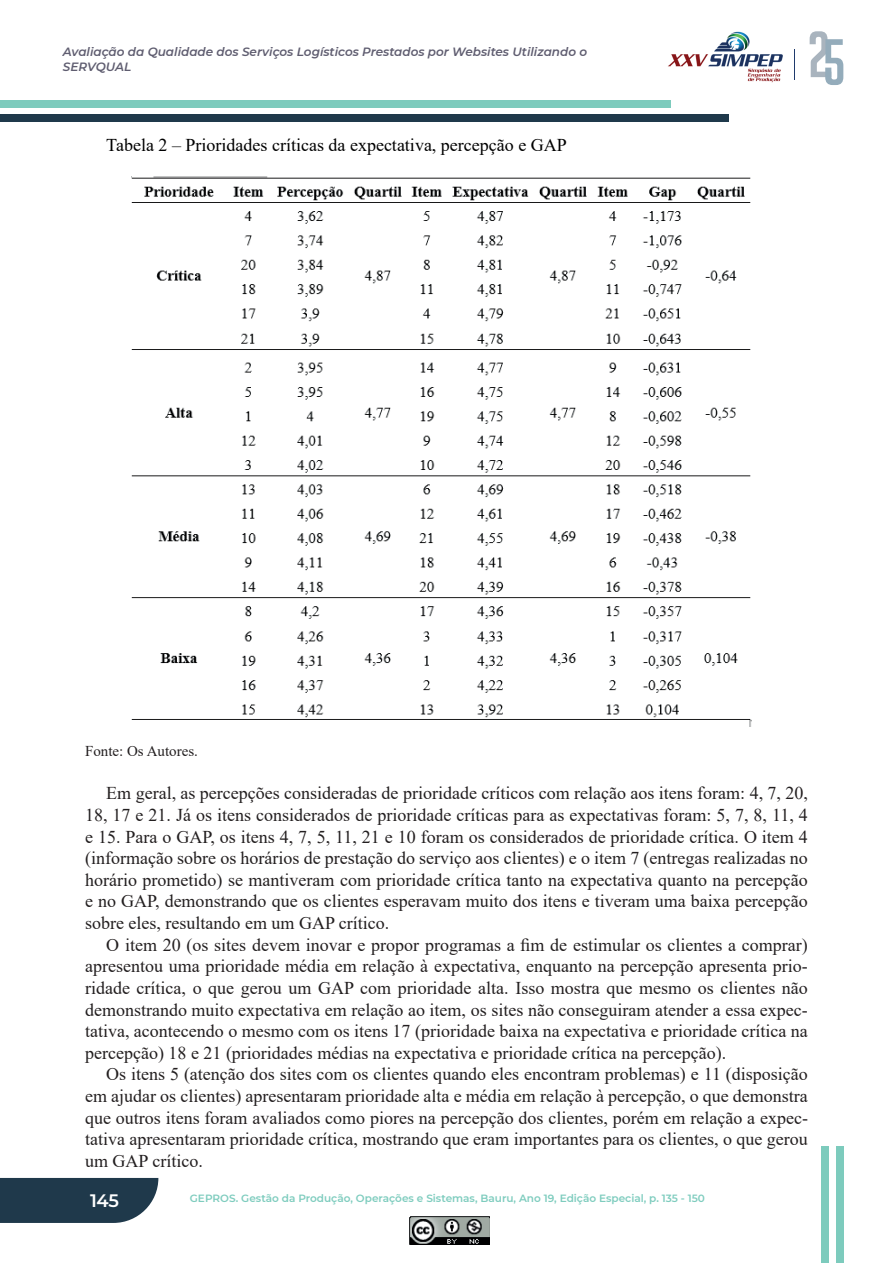
<style>
.page{position:relative;width:893px;height:1263px;background:#fff}
.page>*{position:absolute;margin:0;border:0;box-sizing:border-box;transform-origin:0 0}
.t1{font:18px/21.6px "Times New Roman";color:#231f20;text-align:justify}
.t2{font:18px "Times New Roman";color:#000001}
.t3{font:600 18px "Montserrat";color:#fff}
.t4{font:15px "Times New Roman";color:#231f20}
.t5{font:italic 600 12px/14.4px "Montserrat";color:#5f5d70}
.t6{font:600 10.5px "Montserrat";color:#7eccbe}
</style>
<div class="page">
<svg style="left:0;top:1178px;width:158px;height:45px;background:#2c4455"></svg>
<div style="left:0;top:114px;width:729px;height:8px;background:#1f394b"></div>
<div style="left:0;top:100px;width:670px;height:8px;background:#7dcbbd"></div>
<svg style="left:810px;top:31px;width:33px;height:54px"></svg>
<hr style="left:794px;top:49px;width:1px;height:30px;background:#1f3a6c">
<img style="left:668px;top:31px;width:115px;height:52px">
<div style="left:836px;top:1146px;width:7px;height:117px;background:#7dcbbd"></div>
<div style="left:821px;top:1146px;width:7px;height:117px;background:#7dcbbd"></div>
<img style="left:410px;top:1216px;width:79px;height:28px">
<img style="left:132px;top:176px;width:619px;height:550px">
<p class="t5" style="left:63px;top:44px;width:526px">Avaliação da Qualidade dos Serviços Logísticos Prestados por Websites Utilizando o<br>SERVQUAL</p>
<p class="t2" style="left:106px;top:133px;width:462px">Tabela 2 – Prioridades críticas da expectativa, percepção e GAP</p>
<p class="t4" style="left:85px;top:741px;width:114px">Fonte: Os Autores.</p>
<p class="t1" style="left:85px;top:782px;width:724px;text-indent:21px">Em geral, as percepções consideradas de prioridade críticos com relação aos itens foram: 4, 7, 20, 18, 17 e 21. Já os itens considerados de prioridade críticas para as expectativas foram: 5, 7, 8, 11, 4 e 15. Para o GAP, os itens 4, 7, 5, 11, 21 e 10 foram os considerados de prioridade crítica. O item 4 (informação sobre os horários de prestação do serviço aos clientes) e o item 7 (entregas realizadas no horário prometido) se mantiveram com prioridade crítica tanto na expectativa quanto na percepção e no GAP, demonstrando que os clientes esperavam muito dos itens e tiveram uma baixa percepção sobre eles, resultando em um GAP crítico.</p>
<p class="t1" style="left:85px;top:933px;width:724px;text-indent:21px">O item 20 (os sites devem inovar e propor programas a fim de estimular os clientes a comprar) apresentou uma prioridade média em relação à expectativa, enquanto na percepção apresenta prio&shy;ridade crítica, o que gerou um GAP com prioridade alta. Isso mostra que mesmo os clientes não demonstrando muito expectativa em relação ao item, os sites não conseguiram atender a essa expec&shy;tativa, acontecendo o mesmo com os itens 17 (prioridade baixa na expectativa e prioridade crítica na percepção) 18 e 21 (prioridades médias na expectativa e prioridade crítica na percepção).</p>
<p class="t1" style="left:85px;top:1063px;width:724px;text-indent:21px">Os itens 5 (atenção dos sites com os clientes quando eles encontram problemas) e 11 (disposição em ajudar os clientes) apresentaram prioridade alta e média em relação à percepção, o que demonstra que outros itens foram avaliados como piores na percepção dos clientes, porém em relação a expec&shy;tativa apresentaram prioridade crítica, mostrando que eram importantes para os clientes, o que gerou um GAP crítico.</p>
<p class="t3" style="left:90px;top:1187px;width:30px">145</p>
<p class="t6" style="left:190px;top:1191px;width:517px">GEPROS. Gestão da Produção, Operações e Sistemas, Bauru, Ano 19, Edição Especial, p. 135 - 150</p>
</div>
